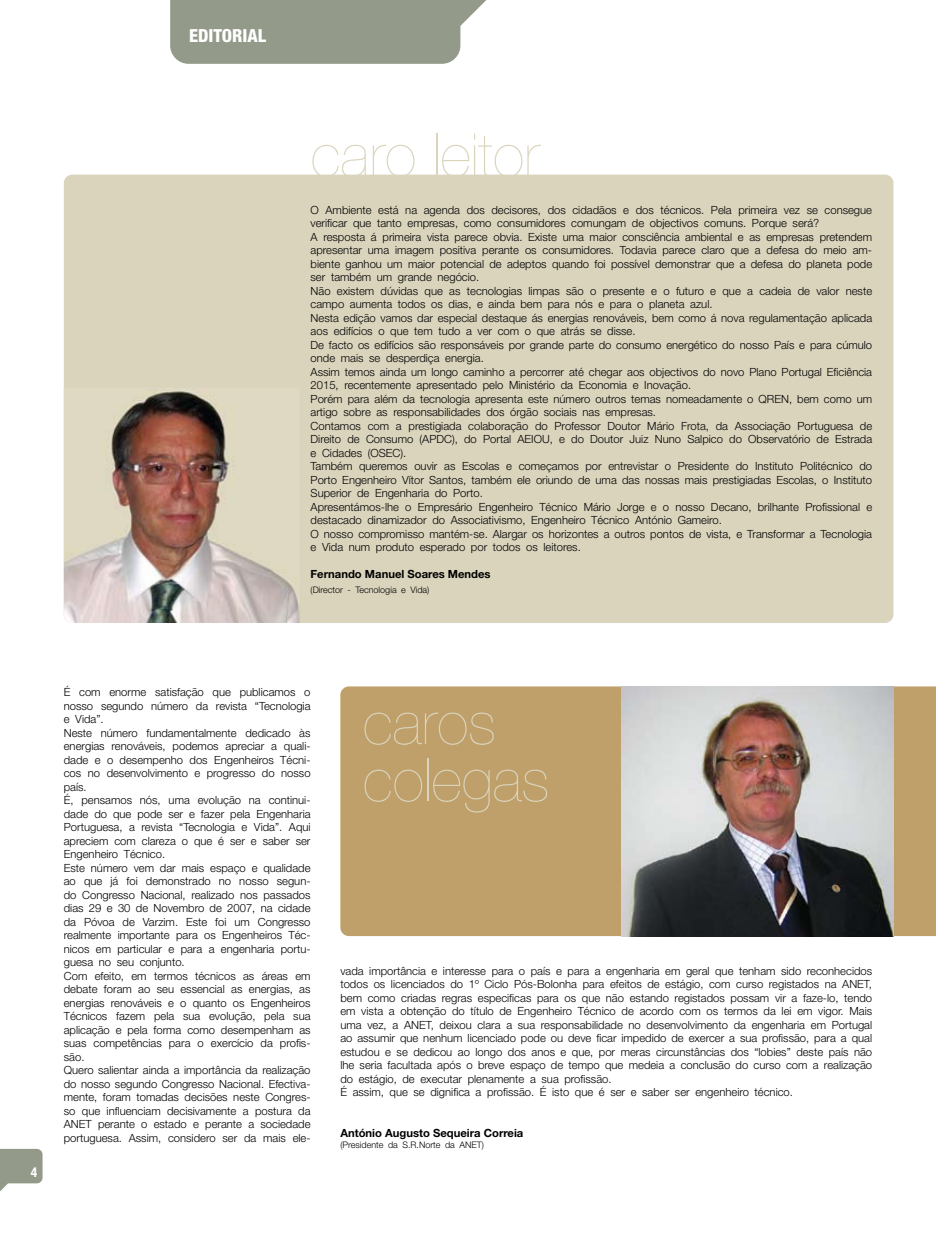
<style>
.page{position:relative;width:936px;height:1234px;background:#fff}
.page>*{position:absolute;margin:0;border:0;box-sizing:border-box;transform-origin:0 0}
.t1{font:200 60px/57px "Helvetica Neue";color:#dad4bd}
.t2{font:800 condensed 18px "Helvetica Neue";color:#fff}
.t3{font:700 condensed 13.5px "Helvetica Neue";color:#fff}
.t4{font:300 11.25px/13.5px "Helvetica Neue";color:#000}
.t5{font:700 11.25px "Helvetica Neue";color:#000}
.t6{font:300 9px "Helvetica Neue";color:#000}
</style>
<div class="page">
<svg style="left:0;top:1148px;width:43px;height:44px"></svg>
<svg style="left:170px;top:0;width:316px;height:64px;background:#9aa191"></svg>
<div style="left:64px;top:174px;width:829px;height:449px;background:#dad4bd;border-radius:9px"></div>
<img style="left:64px;top:388px;width:235px;height:235px">
<div style="left:340px;top:686px;width:595px;height:249px;background:#bfa06b"></div>
<img style="left:621px;top:686px;width:272px;height:249px">
<h2 class="t2" style="left:189px;top:25px;width:78px">EDITORIAL</h2>
<h1 class="t1" style="left:310px;top:125px;width:230px">caro leitor</h1>
<p class="t4" style="left:310px;top:202px;width:563px">O Ambiente está na agenda dos decisores, dos cidadãos e dos técnicos. Pela primeira vez se consegue verificar que tanto empresas, como consumidores comungam de objectivos comuns. Porque será?<br>A resposta á primeira vista parece obvia. Existe uma maior consciência ambiental e as empresas pretendem apresentar uma imagem positiva perante os consumidores. Todavia parece claro que a defesa do meio am&shy;biente ganhou um maior potencial de adeptos quando foi possível demonstrar que a defesa do planeta pode ser também um grande negócio.<br>Não existem dúvidas que as tecnologias limpas são o presente e o futuro e que a cadeia de valor neste campo aumenta todos os dias, e ainda bem para nós e para o planeta azul.<br>Nesta edição vamos dar especial destaque ás energias renováveis, bem como á nova regulamentação aplicada aos edifícios o que tem tudo a ver com o que atrás se disse.<br>De facto os edifícios são responsáveis por grande parte do consumo energético do nosso País e para cúmulo onde mais se desperdiça energia.<br>Assim temos ainda um longo caminho a percorrer até chegar aos objectivos do novo Plano Portugal Eficiência 2015, recentemente apresentado pelo Ministério da Economia e Inovação.<br>Porém para além da tecnologia apresenta este número outros temas nomeadamente o QREN, bem como um artigo sobre as responsabilidades dos órgão sociais nas empresas.<br>Contamos com a prestigiada colaboração do Professor Doutor Mário Frota, da Associação Portuguesa de Direito de Consumo (APDC), do Portal AEIOU, e do Doutor Juiz Nuno Salpico do Observatório de Estrada e Cidades (OSEC).<br>Também queremos ouvir as Escolas e começamos por entrevistar o Presidente do Instituto Politécnico do Porto Engenheiro Vítor Santos, também ele oriundo de uma das nossas mais prestigiadas Escolas, o Instituto Superior de Engenharia do Porto.<br>Apresentámos-lhe o Empresário Engenheiro Técnico Mário Jorge e o nosso Decano, brilhante Profissional e destacado dinamizador do Associativismo, Engenheiro Técnico António Gameiro.<br>O nosso compromisso mantém-se. Alargar os horizontes a outros pontos de vista, e Transformar a Tecnologia e Vida num produto esperado por todos os leitores.</p>
<p class="t5" style="left:310px;top:567px;width:182px">Fernando Manuel Soares Mendes</p>
<p class="t6" style="left:310px;top:584px;width:120px">(Director - Tecnologia e Vida)</p>
<p class="t3" style="left:31px;top:1163px;width:8px">4</p>
<p class="t4" style="left:64px;top:685px;width:248px">É com enorme satisfação que publicamos o nosso segundo número da revista “Tecnologia e Vida”.<br>Neste número fundamentalmente dedicado às energias renováveis, podemos apreciar a quali&shy;dade e o desempenho dos Engenheiros Técni&shy;cos no desenvolvimento e progresso do nosso país.<br>É, pensamos nós, uma evolução na continui&shy;dade do que pode ser e fazer pela Engenharia Portuguesa, a revista “Tecnologia e Vida”. Aqui apreciem com clareza o que é ser e saber ser Engenheiro Técnico.<br>Este número vem dar mais espaço e qualidade ao que já foi demonstrado no nosso segun&shy;do Congresso Nacional, realizado nos passados dias 29 e 30 de Novembro de 2007, na cidade da Póvoa de Varzim. Este foi um Congresso realmente importante para os Engenheiros Téc&shy;nicos em particular e para a engenharia portu&shy;guesa no seu conjunto.<br>Com efeito, em termos técnicos as áreas em debate foram ao seu essencial as energias, as energias renováveis e o quanto os Engenheiros Técnicos fazem pela sua evolução, pela sua aplicação e pela forma como desempenham as suas competências para o exercício da profis&shy;são.<br>Quero salientar ainda a importância da realização do nosso segundo Congresso Nacional. Efectiva&shy;mente, foram tomadas decisões neste Congres&shy;so que influenciam decisivamente a postura da ANET perante o estado e perante a sociedade portuguesa. Assim, considero ser da mais ele-</p>
<h1 class="t1" style="left:362px;top:693px;width:188px">caros colegas</h1>
<p class="t4" style="left:340px;top:963px;width:533px">vada importância e interesse para o país e para a engenharia em geral que tenham sido reconhecidos todos os licenciados do 1º Ciclo Pós-Bolonha para efeitos de estágio, com curso registados na ANET, bem como criadas regras especificas para os que não estando registados possam vir a faze-lo, tendo em vista a obtenção do título de Engenheiro Técnico de acordo com os termos da lei em vigor. Mais uma vez, a ANET, deixou clara a sua responsabilidade no desenvolvimento da engenharia em Portugal ao assumir que nenhum licenciado pode ou deve ficar impedido de exercer a sua profissão, para a qual estudou e se dedicou ao longo dos anos e que, por meras circunstâncias dos “lobies” deste país não lhe seria facultada após o breve espaço de tempo que medeia a conclusão do curso com a realização do estágio, de executar plenamente a sua profissão.<br>É assim, que se dignifica a profissão. É isto que é ser e saber ser engenheiro técnico.</p>
<p class="t5" style="left:340px;top:1125px;width:184px">António Augusto Sequeira Correia</p>
<p class="t6" style="left:340px;top:1138px;width:145px">(Presidente da S.R.Norte da ANET)</p>
</div>
